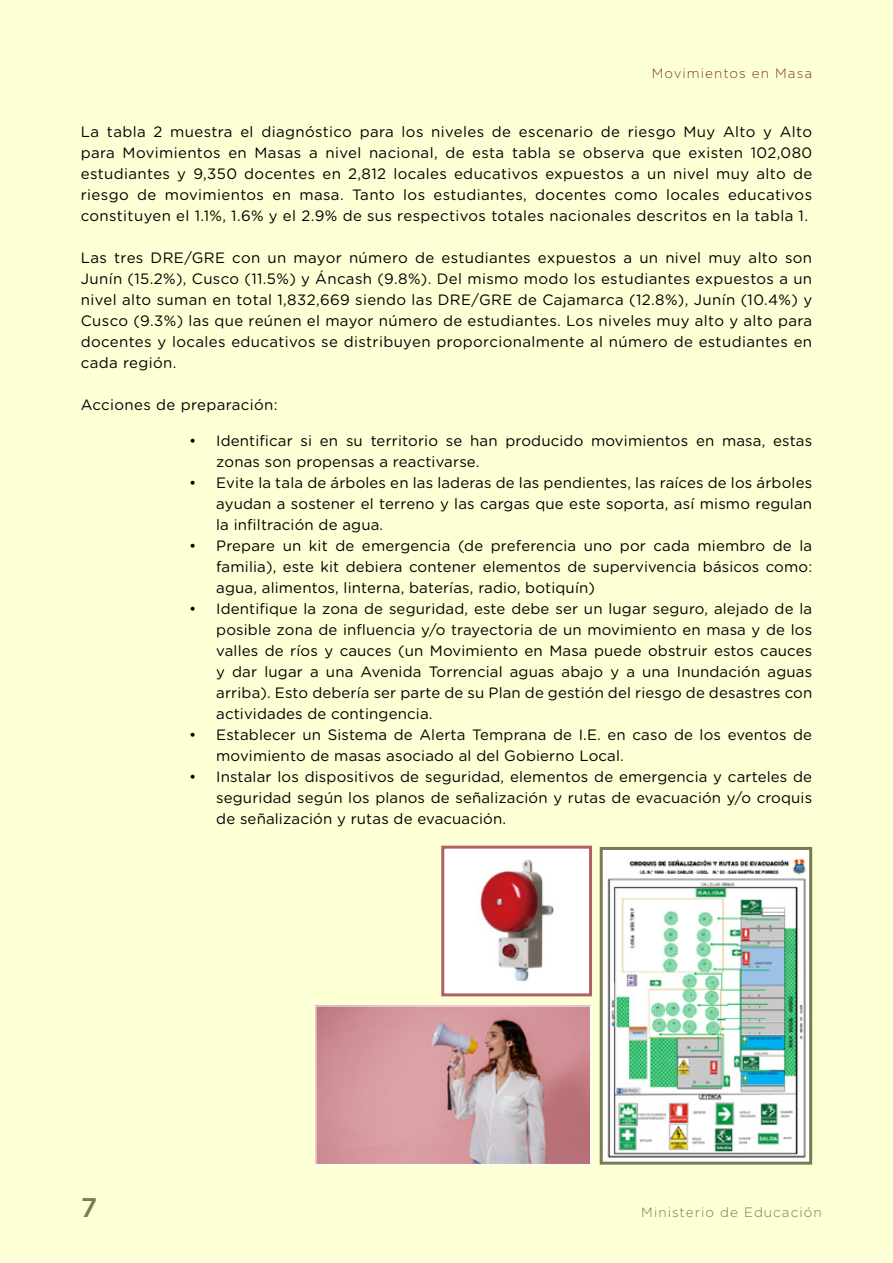
<style>
.page{position:relative;width:893px;height:1263px;background:#fdffd4}
.page>*{position:absolute;margin:0;border:0;box-sizing:border-box;transform-origin:0 0}
.t1{font:500 27px "Gotham";color:#777c54}
.t2{font:15px/21px "Gotham Rnd";letter-spacing:.01em;color:#000;text-align:justify}
.t3{font:300 13.5px "Gotham";letter-spacing:.075em;color:#777c54}
.t4{font:300 13.5px "Gotham";letter-spacing:.075em;color:#783c2b}
</style>
<div class="page">
<img style="left:604px;top:851px;width:204px;height:309px">
<div style="left:600px;top:847px;width:212px;height:317px;border:3px solid #777c54"></div>
<img style="left:445px;top:850px;width:143px;height:142px">
<div style="left:441px;top:846px;width:151px;height:150px;border:3px solid #b16163"></div>
<img style="left:318px;top:1008px;width:271px;height:154px">
<div style="left:316px;top:1006px;width:275px;height:158px;border:1px solid #fff"></div>
<p class="t4" style="left:652px;top:64px;width:162px">Movimientos en Masa</p>
<p class="t2" style="left:81px;top:121px;width:733px">La tabla 2 muestra el diagnóstico para los niveles de escenario de riesgo Muy Alto y Alto para Movimientos en Masas a nivel nacional, de esta tabla se observa que existen 102,080 estudiantes y 9,350 docentes en 2,812 locales educativos expuestos a un nivel muy alto de riesgo de movimientos en masa. Tanto los estudiantes, docentes como locales educativos constituyen el 1.1%, 1.6% y el 2.9% de sus respectivos totales nacionales descritos en la tabla 1.</p>
<p class="t2" style="left:81px;top:247px;width:733px">Las tres DRE/GRE con un mayor número de estudiantes expuestos a un nivel muy alto son Junín (15.2%), Cusco (11.5%) y Áncash (9.8%). Del mismo modo los estudiantes expuestos a un nivel alto suman en total 1,832,669 siendo las DRE/GRE de Cajamarca (12.8%), Junín (10.4%) y Cusco (9.3%) las que reúnen el mayor número de estudiantes. Los niveles muy alto y alto para docentes y locales educativos se distribuyen proporcionalmente al número de estudiantes en cada región.</p>
<p class="t2" style="left:81px;top:394px;width:198px">Acciones de preparación:</p>
<p class="t2" style="left:216px;top:429px;width:597px;text-indent:-27px">• Identificar si en su territorio se han producido movimientos en masa, estas zonas son propensas a reactivarse.</p>
<p class="t2" style="left:216px;top:471px;width:597px;text-indent:-27px">• Evite la tala de árboles en las laderas de las pendientes, las raíces de los árboles ayudan a sostener el terreno y las cargas que este soporta, así mismo regulan la infiltración de agua.</p>
<p class="t2" style="left:216px;top:534px;width:597px;text-indent:-27px">• Prepare un kit de emergencia (de preferencia uno por cada miembro de la familia), este kit debiera contener elementos de supervivencia básicos como: agua, alimentos, linterna, baterías, radio, botiquín)</p>
<p class="t2" style="left:216px;top:597px;width:597px;text-indent:-27px">• Identifique la zona de seguridad, este debe ser un lugar seguro, alejado de la posible zona de influencia y/o trayectoria de un movimiento en masa y de los valles de ríos y cauces (un Movimiento en Masa puede obstruir estos cauces y dar lugar a una Avenida Torrencial aguas abajo y a una Inundación aguas arriba). Esto debería ser parte de su Plan de gestión del riesgo de desastres con actividades de contingencia.</p>
<p class="t2" style="left:216px;top:723px;width:597px;text-indent:-27px">• Establecer un Sistema de Alerta Temprana de I.E. en caso de los eventos de movimiento de masas asociado al del Gobierno Local.</p>
<p class="t2" style="left:216px;top:765px;width:597px;text-indent:-27px">• Instalar los dispositivos de seguridad, elementos de emergencia y carteles de seguridad según los planos de señalización y rutas de evacuación y/o croquis de señalización y rutas de evacuación.</p>
<h1 class="t1" style="left:81px;top:1190px;width:18px">7</h1>
<p class="t3" style="left:641px;top:1204px;width:182px">Ministerio de Educación</p>
</div>
